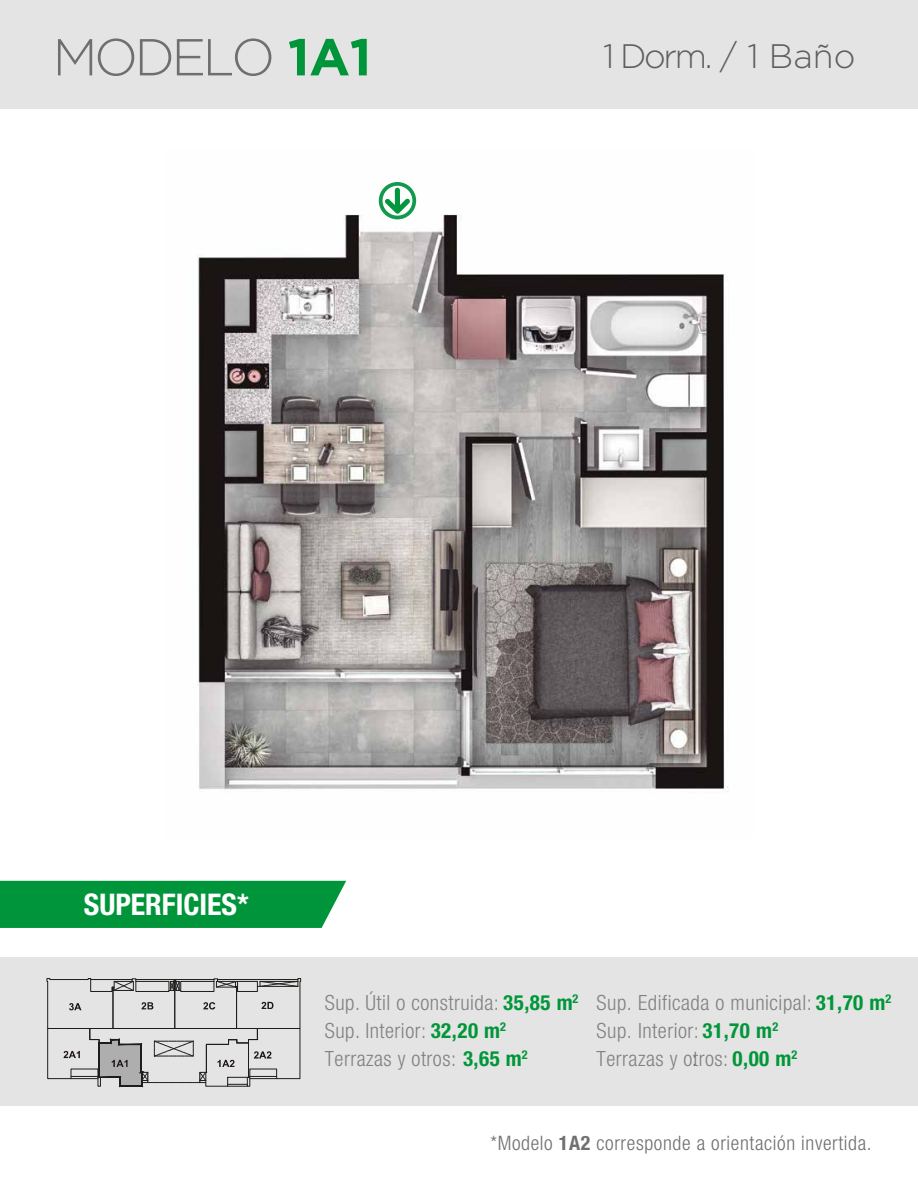
<style>
.page{position:relative;width:918px;height:1188px;background:#fff}
.page>*{position:absolute;margin:0;border:0;box-sizing:border-box;transform-origin:0 0}
.t1{font:300 51.9px "Gotham Pro";color:#706f6e}
.t2{font:300 33.9px "Gotham Pro";color:#605d60}
.t3{font:700 condensed 29.85px "Helvetica Neue";color:#fff}
.t4{font:300 condensed 21px/28.2px "Helvetica Neue";letter-spacing:.025em;color:#808181}
.t5{font:300 condensed 21px "Helvetica Neue";color:#626260}
.t6{font:300 condensed 19.95px "Helvetica Neue";letter-spacing:.035em;color:#716f6f}
.s1{font-weight:700;color:#00953a}
.s2{font-weight:700;color:#009639}
.s3{font-weight:700}
</style>
<div class="page">
<div style="left:0;top:0;width:918px;height:108px;background:#e5e4e4"></div>
<div style="left:0;top:957px;width:918px;height:149px;background:#e5e4e4"></div>
<div style="left:0;top:881px;width:346px;height:47px;background:#00953a"></div>
<img style="left:198px;top:182px;width:531px;height:610px">
<svg style="left:385px;top:188px;width:25px;height:26px"></svg>
<div style="left:379px;top:182px;width:37px;height:37px;border:4px solid #11994c;border-radius:50%"></div>
<svg style="left:46px;top:978px;width:255px;height:109px"></svg>
<div style="left:99px;top:1043px;width:1px;height:34px;border:1px solid #1d1e1c"></div>
<h1 class="t1" style="left:53px;top:29px;width:320px">MODELO <span class="s1">1A1</span></h1>
<h2 class="t2" style="left:603px;top:38px;width:254px">1 Dorm. / 1 Baño</h2>
<h3 class="t3" style="left:84px;top:886px;width:166px">SUPERFICIES*</h3>
<p class="t4" style="left:325px;top:988px;width:255px">Sup. Útil o construida: <span class="s2">35,85 m</span><sup>2<br></sup>Sup. Interior: <span class="s2">32,20 m</span><sup>2<br></sup>Terrazas y otros: <span class="s2">3,65 m</span><sup>2</sup></p>
<p class="t4" style="left:597px;top:988px;width:296px">Sup. Edificada o municipal: <span class="s2">31,70 m</span><sup>2</sup></p>
<p class="t4" style="left:597px;top:1017px;width:183px">Sup. Interior:<span class="s2">31,70 m</span><sup>2</sup></p>
<p class="t5" style="left:692px;top:1047px;width:7px">:</p>
<p class="t4" style="left:597px;top:1045px;width:202px">Terrazas y otros: <span class="s2">0,00 m</span><sup>2</sup></p>
<p class="t6" style="left:491px;top:1132px;width:383px">*Modelo <span class="s3">1A2</span> corresponde a orientación invertida.</p>
</div>
